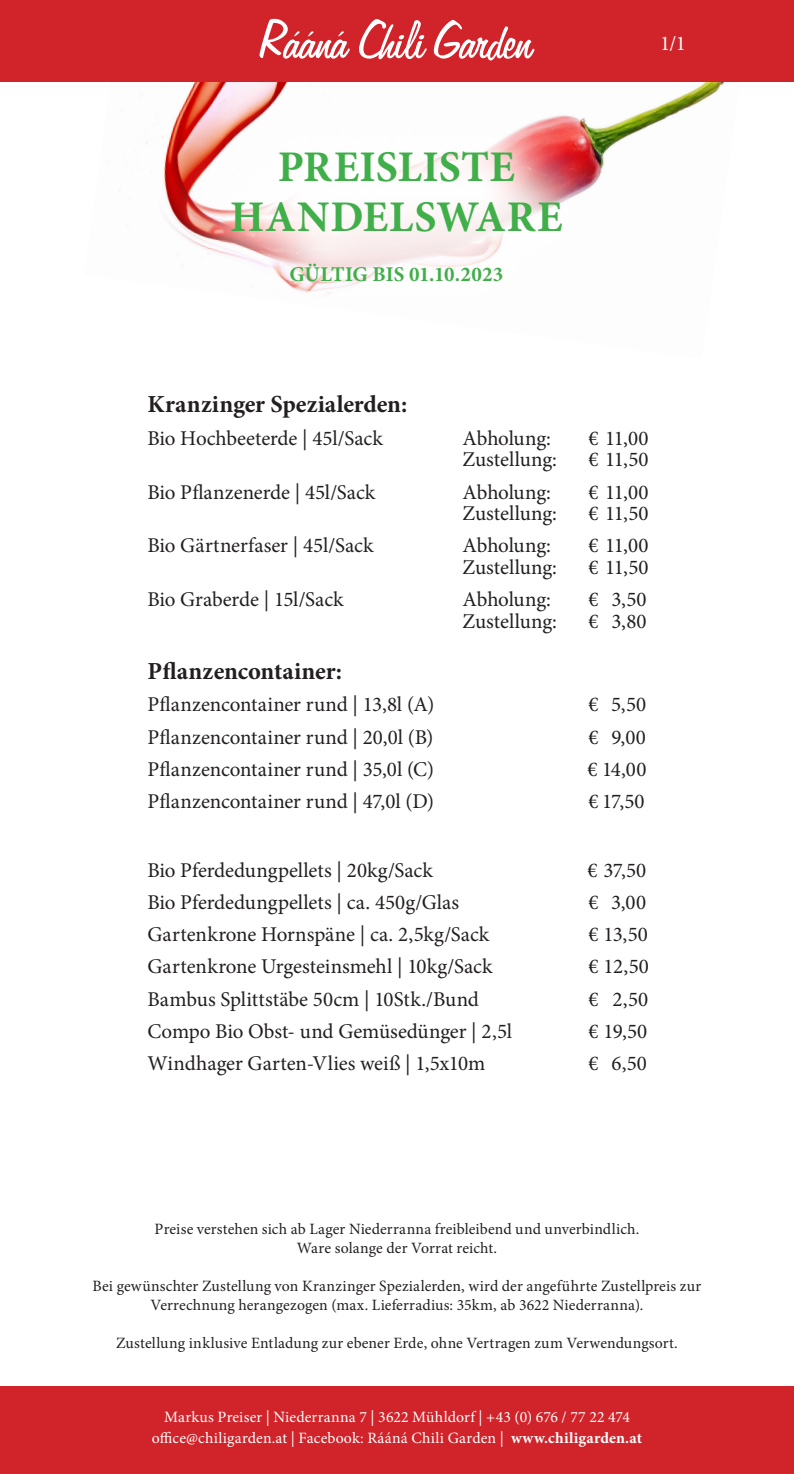
<style>
.page{position:relative;width:794px;height:1474px;background:#fff}
.page>*{position:absolute;margin:0;border:0;box-sizing:border-box;transform-origin:0 0}
.t1{font:700 43.75px/50.1px "Minion Pro";letter-spacing:.01em;color:#40ae49;text-align:center}
.t2{font:700 24.5px "Minion Pro";color:#231f20}
.t3{font:21px "Minion Pro";letter-spacing:-.005em;color:#231f20}
.t4{font:700 21px "Minion Pro";letter-spacing:-.005em;color:#40ae49}
.t5{font:21px "Minion Pro";color:#fff}
.t6{font:15.75px/18.9px "Minion Pro";letter-spacing:.005em;color:#231f20;text-align:center}
.t7{font:15.75px/21px "Minion Pro";letter-spacing:.01em;color:#fff;text-align:center}
.s1{font-weight:700}
</style>
<div class="page">
<img style="left:119px;top:82px;width:606px;height:144px">
<div style="left:0;top:0;width:794px;height:82px;background:#d1232a"></div>
<svg style="left:359px;top:19px;width:175px;height:41px"></svg>
<svg style="left:259px;top:19px;width:91px;height:40px"></svg>
<div style="left:0;top:1386px;width:794px;height:87px;background:#d1232a"></div>
<svg style="left:166px;top:85px;width:461px;height:210px"></svg>
<h1 class="t1" style="left:230px;top:141px;width:334px">PREISLISTE<br>HANDELSWARE</h1>
<p class="t4" style="left:289px;top:259px;width:215px">GÜLTIG BIS 01.10.2023</p>
<p class="t5" style="left:660px;top:29px;width:27px">1/1</p>
<p class="t2" style="left:147px;top:387px;width:261px">Kranzinger Spezialerden:</p>
<p class="t3" style="left:147px;top:424px;width:237px">Bio Hochbeeterde | 45l/Sack</p>
<p class="t3" style="left:462px;top:424px;width:90px">Abholung:</p>
<p class="t3" style="left:588px;top:424px;width:62px">€ 11,00</p>
<p class="t3" style="left:462px;top:445px;width:96px">Zustellung:</p>
<p class="t3" style="left:588px;top:445px;width:61px">€ 11,50</p>
<p class="t3" style="left:147px;top:477px;width:229px">Bio Pflanzenerde | 45l/Sack</p>
<p class="t3" style="left:462px;top:477px;width:90px">Abholung:</p>
<p class="t3" style="left:588px;top:477px;width:62px">€ 11,00</p>
<p class="t3" style="left:462px;top:499px;width:96px">Zustellung:</p>
<p class="t3" style="left:588px;top:499px;width:61px">€ 11,50</p>
<p class="t3" style="left:147px;top:531px;width:227px">Bio Gärtnerfaser | 45l/Sack</p>
<p class="t3" style="left:462px;top:531px;width:90px">Abholung:</p>
<p class="t3" style="left:588px;top:531px;width:62px">€ 11,00</p>
<p class="t3" style="left:462px;top:553px;width:96px">Zustellung:</p>
<p class="t3" style="left:588px;top:553px;width:61px">€ 11,50</p>
<p class="t3" style="left:147px;top:585px;width:198px">Bio Graberde | 15l/Sack</p>
<p class="t3" style="left:462px;top:585px;width:90px">Abholung:</p>
<p class="t3" style="left:588px;top:585px;width:59px">€ 3,50</p>
<p class="t3" style="left:462px;top:607px;width:96px">Zustellung:</p>
<p class="t3" style="left:588px;top:607px;width:60px">€ 3,80</p>
<p class="t2" style="left:147px;top:654px;width:196px">Pflanzencontainer:</p>
<p class="t3" style="left:147px;top:690px;width:288px">Pflanzencontainer rund | 13,8l (A)</p>
<p class="t3" style="left:588px;top:690px;width:59px">€ 5,50</p>
<p class="t3" style="left:147px;top:723px;width:287px">Pflanzencontainer rund | 20,0l (B)</p>
<p class="t3" style="left:588px;top:723px;width:59px">€ 9,00</p>
<p class="t3" style="left:147px;top:755px;width:288px">Pflanzencontainer rund | 35,0l (C)</p>
<p class="t3" style="left:587px;top:755px;width:60px">€ 14,00</p>
<p class="t3" style="left:147px;top:787px;width:288px">Pflanzencontainer rund | 47,0l (D)</p>
<p class="t3" style="left:588px;top:787px;width:58px">€ 17,50</p>
<p class="t3" style="left:147px;top:855px;width:287px">Bio Pferdedungpellets | 20kg/Sack</p>
<p class="t3" style="left:587px;top:855px;width:60px">€ 37,50</p>
<p class="t3" style="left:147px;top:888px;width:313px">Bio Pferdedungpellets | ca. 450g/Glas</p>
<p class="t3" style="left:588px;top:888px;width:59px">€ 3,00</p>
<p class="t3" style="left:147px;top:920px;width:343px">Gartenkrone Hornspäne | ca. 2,5kg/Sack</p>
<p class="t3" style="left:588px;top:920px;width:61px">€ 13,50</p>
<p class="t3" style="left:147px;top:952px;width:346px">Gartenkrone Urgesteinsmehl | 10kg/Sack</p>
<p class="t3" style="left:588px;top:952px;width:62px">€ 12,50</p>
<p class="t3" style="left:147px;top:984px;width:333px">Bambus Splittstäbe 50cm | 10Stk./Bund</p>
<p class="t3" style="left:588px;top:984px;width:61px">€ 2,50</p>
<p class="t3" style="left:147px;top:1016px;width:366px">Compo Bio Obst- und Gemüsedünger | 2,5l</p>
<p class="t3" style="left:588px;top:1016px;width:60px">€ 19,50</p>
<p class="t3" style="left:147px;top:1049px;width:339px">Windhager Garten-Vlies weiß | 1,5x10m</p>
<p class="t3" style="left:588px;top:1049px;width:60px">€ 6,50</p>
<p class="t6" style="left:155px;top:1219px;width:486px">Preise verstehen sich ab Lager Niederranna freibleibend und unverbindlich.<br>Ware solange der Vorrat reicht.</p>
<p class="t6" style="left:93px;top:1276px;width:610px">Bei gewünschter Zustellung von Kranzinger Spezialerden, wird der angeführte Zustellpreis zur<br>Verrechnung herangezogen (max. Lieferradius: 35km, ab 3622 Niederranna).</p>
<p class="t6" style="left:116px;top:1333px;width:563px">Zustellung inklusive Entladung zur ebener Erde, ohne Vertragen zum Verwendungsort.</p>
<p class="t7" style="left:152px;top:1406px;width:492px">Markus Preiser | Niederranna 7 | 3622 Mühldorf | +43 (0) 676 / 77 22 474 office@chiligarden.at | Facebook: Rááná Chili Garden | <span class="s1">www.chiligarden.at</span></p>
</div>
